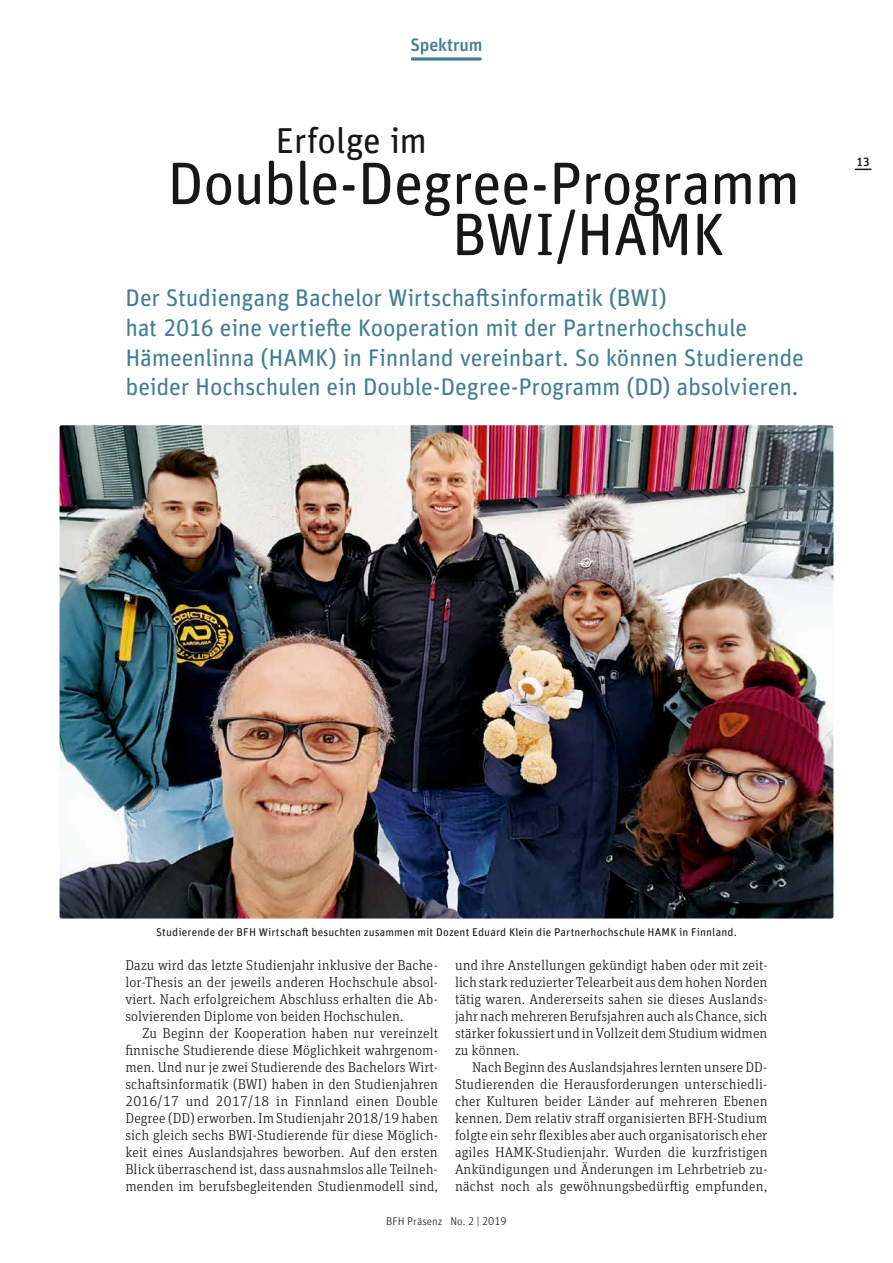
<style>
.page{position:relative;width:893px;height:1263px;background:#fff}
.page>*{position:absolute;margin:0;border:0;box-sizing:border-box;transform-origin:0 0}
.t1{font:60px/51px "Unit Rounded Pro";letter-spacing:-.015em;color:#181716}
.t2{font:36px "Unit Rounded Pro";letter-spacing:-.015em;color:#181716}
.t3{font:24px/29.7px "Unit Rounded Pro";letter-spacing:-.01em;color:#427d94}
.t4{font:500 18px "Unit Rounded Pro";letter-spacing:-.005em;color:#427d94}
.t5{font:300 14.25px/17px "Unit Slab Pro";letter-spacing:.01em;color:#181716;text-align:justify}
.t6{font:500 12px "Unit Rounded Pro";color:#181716}
.t7{font:11.25px "Unit Rounded Pro";letter-spacing:.01em;color:#181716}
.t8{font:300 11.25px "Unit Rounded Pro";color:#181716}
</style>
<div class="page">
<svg style="left:855px;top:169px;width:16px;height:1px"></svg>
<img style="left:60px;top:425px;width:773px;height:493px">
<svg style="left:411px;top:57px;width:71px;height:4px"></svg>
<p class="t4" style="left:410px;top:32px;width:74px">Spektrum</p>
<h2 class="t2" style="left:276px;top:116px;width:153px">Erfolge im</h2>
<h1 class="t1" style="left:452px;top:155px;width:350px;text-indent:-285px">Double-Degree-Programm<br>BWI/HAMK</h1>
<p class="t3" style="left:125px;top:282px;width:680px">Der Studiengang Bachelor Wirtschaftsinformatik (BWI)<br>hat 2016 eine vertiefte Kooperation mit der Partnerhochschule Hämeenlinna (HAMK) in Finnland vereinbart. So können Studierende beider Hochschulen ein Double-Degree-Programm (DD) absolvieren.</p>
<p class="t6" style="left:857px;top:153px;width:15px">13</p>
<p class="t7" style="left:156px;top:924px;width:582px">Studierende der BFH Wirtschaft besuchten zusammen mit Dozent Eduard Klein die Partnerhochschule HAMK in Finnland.</p>
<p class="t5" style="left:125px;top:956px;width:314px">Dazu wird das letzte Studienjahr inklusive der Bache&shy;lor-Thesis an der jeweils anderen Hochschule absol&shy;viert. Nach erfolgreichem Abschluss erhalten die Ab&shy;solvierenden Diplome von beiden Hochschulen.</p>
<p class="t5" style="left:125px;top:1024px;width:314px;text-indent:17px">Zu Beginn der Kooperation haben nur vereinzelt finnische Studierende diese Möglichkeit wahrgenom&shy;men. Und nur je zwei Studierende des Bachelors Wirt&shy;schaftsinformatik (BWI) haben in den Studienjahren 2016/17 und 2017/18 in Finnland einen Double Degree (DD) erworben. Im Studienjahr 2018/19 haben sich gleich sechs BWI-Studierende für diese Möglich&shy;keit eines Auslandsjahres beworben. Auf den ersten Blick überraschend ist, dass ausnahmslos alle Teilneh&shy;menden im berufsbegleitenden Studienmodell sind,</p>
<p class="t5" style="left:455px;top:956px;width:314px">und ihre Anstellungen gekündigt haben oder mit zeit&shy;lich stark reduzierter Telearbeit aus dem hohen Norden tätig waren. Andererseits sahen sie dieses Auslands&shy;jahr nach mehreren Berufsjahren auch als Chance, sich stärker fokussiert und in Vollzeit dem Studium widmen zu können.</p>
<p class="t5" style="left:455px;top:1058px;width:314px;text-indent:17px">Nach Beginn des Auslandsjahres lernten unsere DD-Studierenden die Herausforderungen unterschiedli&shy;cher Kulturen beider Länder auf mehreren Ebenen kennen. Dem relativ straff organisierten BFH-Studium folgte ein sehr flexibles aber auch organisatorisch eher agiles HAMK-Studienjahr. Wurden die kurzfristigen Ankündigungen und Änderungen im Lehrbetrieb zu&shy;nächst noch als gewöhnungsbedürftig empfunden,</p>
<p class="t8" style="left:386px;top:1213px;width:122px">BFH Präsenz No. 2 | 2019</p>
</div>
